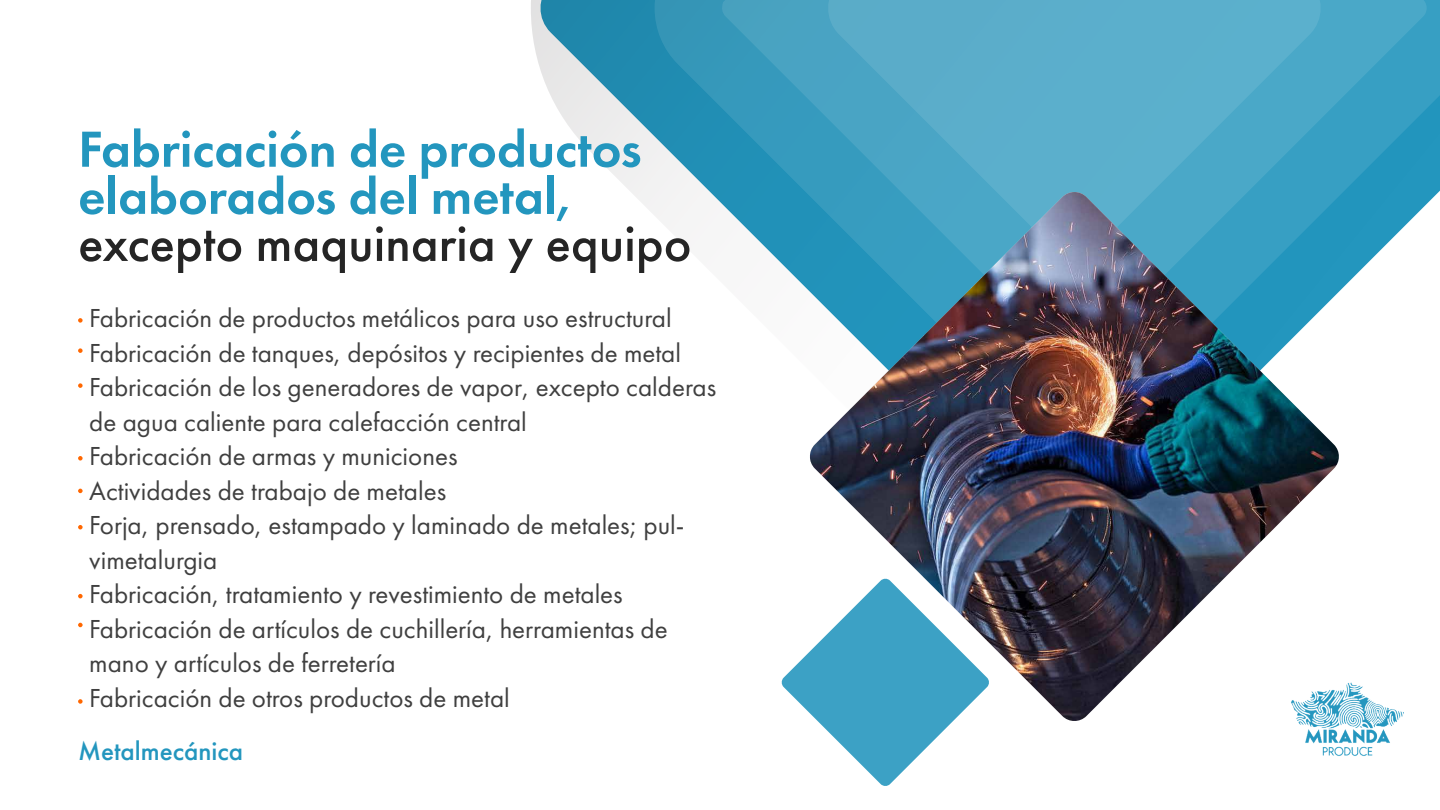
<style>
.page{position:relative;width:1440px;height:810px;background:#fff}
.page>*{position:absolute;margin:0;border:0;box-sizing:border-box;transform-origin:0 0}
.t1{font:600 52.57px/47.1px "Futura PT";color:#2396be}
.t2{font:500 52.57px "Futura PT";color:#252525}
.t3{font:27px/34.5px "Futura PT";color:#3f3f3f}
.t4{font:500 27px "Futura PT";color:#2396be}
</style>
<div class="page">
<svg style="left:541px;top:0;width:114px;height:215px"></svg>
<svg style="left:655px;top:0;width:785px;height:231px"></svg>
<svg style="left:722px;top:0;width:705px;height:290px"></svg>
<svg style="left:828px;top:0;width:493px;height:192px;fill:#5baecb"></svg>
<svg style="left:782px;top:653px;width:169px;height:133px"></svg>
<img style="left:808px;top:192px;width:533px;height:531px">
<svg style="left:78px;top:318px;width:5px;height:5px"></svg>
<svg style="left:78px;top:348px;width:5px;height:5px"></svg>
<svg style="left:78px;top:489px;width:5px;height:4px"></svg>
<svg style="left:78px;top:525px;width:5px;height:4px"></svg>
<svg style="left:78px;top:594px;width:5px;height:4px"></svg>
<svg style="left:78px;top:623px;width:5px;height:4px"></svg>
<svg style="left:78px;top:699px;width:5px;height:5px"></svg>
<svg style="left:78px;top:383px;width:5px;height:5px"></svg>
<svg style="left:78px;top:456px;width:5px;height:5px"></svg>
<img style="left:1291px;top:682px;width:113px;height:74px">
<h1 class="t1" style="left:78px;top:125px;width:565px">Fabricación de productos elaborados del metal,</h1>
<h1 class="t2" style="left:78px;top:212px;width:615px">excepto maquinaria y equipo</h1>
<p class="t3" style="left:89px;top:301px;width:628px">Fabricación de productos metálicos para uso estructural Fabricación de tanques, depósitos y recipientes de metal Fabricación de los generadores de vapor, excepto calderas de agua caliente para calefacción central<br>Fabricación de armas y municiones<br>Actividades de trabajo de metales<br>Forja, prensado, estampado y laminado de metales; pul&shy;vimetalurgia<br>Fabricación, tratamiento y revestimiento de metales Fabricación de artículos de cuchillería, herramientas de mano y artículos de ferretería<br>Fabricación de otros productos de metal</p>
<p class="t4" style="left:78px;top:734px;width:167px">Metalmecánica</p>
</div>
